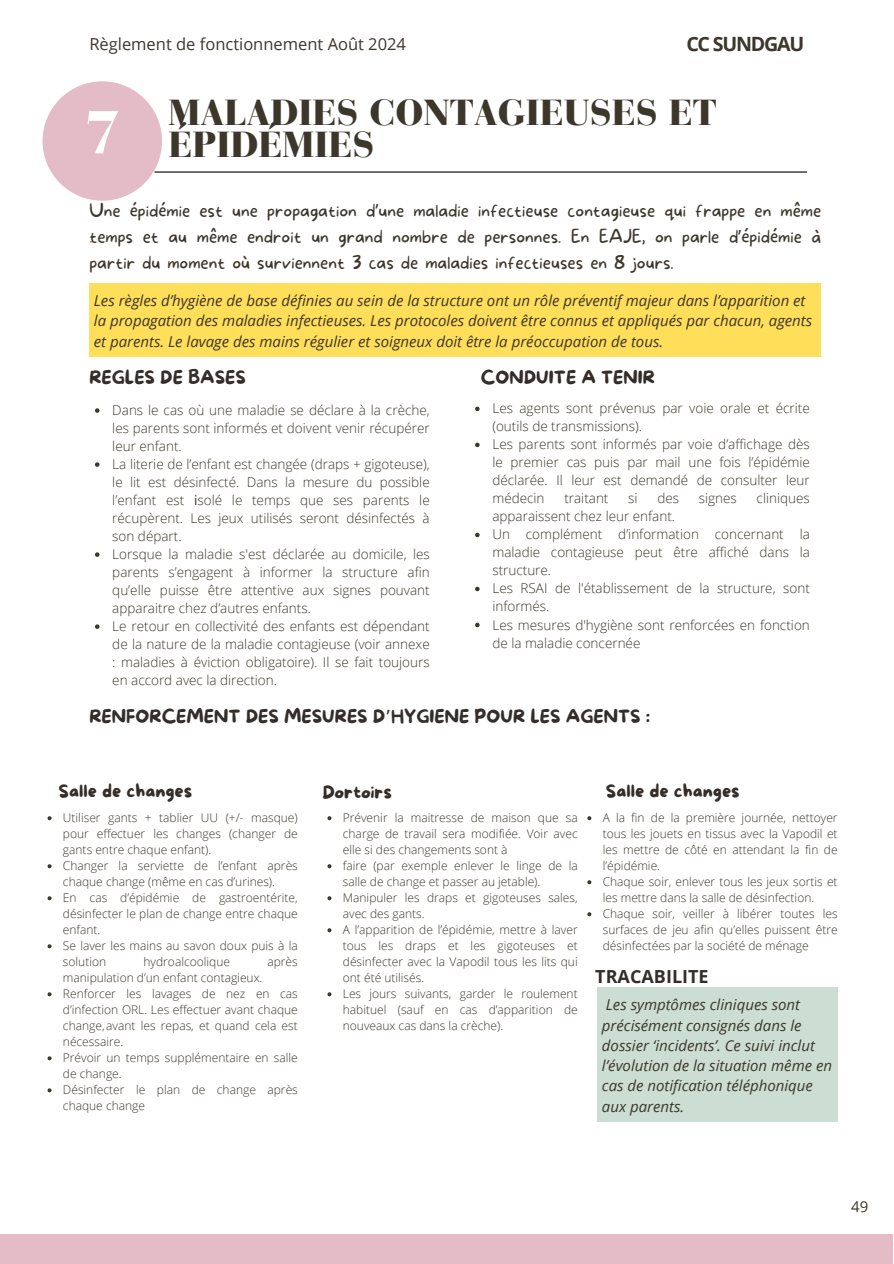
<style>
.page{position:relative;width:894px;height:1264px;background:#fff}
.page>*{position:absolute;margin:0;border:0;box-sizing:border-box;transform-origin:0 0}
.t1{font:900 60px "Bauer Bodoni Pro";color:#fff}
.t2{font:900 36px/32.7px "Bauer Bodoni Pro";color:#3d362b}
.t3{font:700 19.65px "Open Sans";letter-spacing:-.065em;color:#3d362b}
.t4{font:100 19.5px "More Sugar";color:#ea6648}
.t5{font:100 18px/25.8px "More Sugar";color:#3d362b;text-align:justify}
.t6{font:18px "More Sugar";color:#342d2a}
.t7{font:700 18px "Open Sans";color:#342d2a}
.t8{font:16.5px "Open Sans";color:#3d362b}
.t9{font:italic 15px/20.2px "Open Sans";color:#3d362b}
.t10{font:15px "Open Sans";color:#3d362b}
.t11{font:300 13.5px/18px "Open Sans";color:#3d362b;text-align:justify}
.t12{font:300 12px/16px "Open Sans";color:#3d362b;text-align:justify}
.s1{font-family:"Noto Sans";font-weight:400}
.s2{font-weight:400}
.s3{font-family:"Noto Sans Gurmukhi"}
</style>
<div class="page">
<hr style="left:154px;top:171px;width:652px;height:2px;background:#000">
<div style="left:0;top:1233px;width:892px;height:30px;background:#e4bcc7"></div>
<div style="left:43px;top:81px;width:119px;height:120px;background:#e4bcc7;border-radius:50%"></div>
<div style="left:89px;top:283px;width:731px;height:74px;background:#ffde59"></div>
<svg style="left:95px;top:408px;width:4px;height:5px"></svg>
<svg style="left:95px;top:462px;width:4px;height:5px"></svg>
<svg style="left:95px;top:552px;width:4px;height:5px"></svg>
<svg style="left:95px;top:624px;width:4px;height:5px"></svg>
<svg style="left:475px;top:406px;width:4px;height:5px"></svg>
<svg style="left:475px;top:442px;width:4px;height:5px"></svg>
<svg style="left:475px;top:532px;width:4px;height:5px"></svg>
<svg style="left:475px;top:586px;width:4px;height:5px"></svg>
<svg style="left:475px;top:622px;width:4px;height:5px"></svg>
<svg style="left:48px;top:816px;width:4px;height:4px"></svg>
<svg style="left:48px;top:864px;width:4px;height:4px"></svg>
<svg style="left:48px;top:896px;width:4px;height:4px"></svg>
<svg style="left:48px;top:944px;width:4px;height:4px"></svg>
<svg style="left:48px;top:992px;width:4px;height:4px"></svg>
<svg style="left:48px;top:1056px;width:4px;height:4px"></svg>
<svg style="left:48px;top:1088px;width:4px;height:4px"></svg>
<svg style="left:327px;top:816px;width:4px;height:4px"></svg>
<svg style="left:327px;top:864px;width:4px;height:4px"></svg>
<svg style="left:327px;top:896px;width:4px;height:4px"></svg>
<svg style="left:327px;top:928px;width:4px;height:4px"></svg>
<svg style="left:327px;top:992px;width:4px;height:4px"></svg>
<svg style="left:587px;top:816px;width:4px;height:4px"></svg>
<svg style="left:587px;top:880px;width:4px;height:4px"></svg>
<svg style="left:587px;top:912px;width:4px;height:4px"></svg>
<div style="left:597px;top:987px;width:240px;height:135px;background:#ccddd3"></div>
<h4 class="t8" style="left:89px;top:33px;width:318px">Règlement de fonctionnement Août 2024</h4>
<p class="t3" style="left:686px;top:30px;width:119px">CC SUNDGAU</p>
<h5 class="t1" style="left:84px;top:109px;width:38px">7</h5>
<p class="t2" style="left:168px;top:100px;width:549px">MALADIES CONTAGIEUSES ET<br>ÉPIDÉMIES</p>
<h5 class="t5" style="left:89px;top:198px;width:733px">Une épidémie est une propagation d<span class="s1">’</span>une maladie infectieuse contagieuse qui frappe en même temps et au même endroit un grand nombre de personnes. En EAJE, on parle d<span class="s1">’</span>épidémie à partir du moment où surviennent 3 cas de maladies infectieuses en 8 jours.</h5>
<h1 class="t4" style="left:89px;top:224px;width:5px">.</h1>
<h3 class="t9" style="left:94px;top:290px;width:719px">Les règles d’hygiène de base définies au sein de la structure ont un rôle préventif majeur dans l’apparition et la propagation des maladies infectieuses. Les protocoles doivent être connus et appliqués par chacun, agents et parents. Le lavage des mains régulier et soigneux doit être la préoccupation de tous.</h3>
<h3 class="t6" style="left:89px;top:368px;width:158px">REGLES DE BASES</h3>
<p class="t11" style="left:112px;top:401px;width:319px">Dans le cas où une maladie se déclare à la crèche, les parents sont informés et doivent venir récupérer leur enfant.</p>
<p class="t11" style="left:112px;top:455px;width:319px">La literie de l’enfant est changée (draps + gigoteuse), le lit est désinfecté. Dans la mesure du possible l’enfant est <span class="s2">i</span>solé le temps que ses parents le récupèrent. Les jeux utilisés seront désinfectés à son départ.</p>
<p class="t11" style="left:112px;top:545px;width:319px">Lorsque la maladie s'est déclarée au domicile, les parents s’engagent à informer la structure afin qu’elle puisse être attentive aux signes pouvant apparaitre chez d’autres enfants.</p>
<p class="t11" style="left:112px;top:617px;width:319px">Le retour en collectivité des enfants est dépendant de la nature de la maladie contagieuse (voir annexe : maladies à éviction obligatoire). Il se fait toujours en accord avec la direction.</p>
<p class="t6" style="left:480px;top:368px;width:175px">CONDUITE A TENIR</p>
<p class="t11" style="left:492px;top:399px;width:319px">Les agents sont prévenus par voie orale et écrite (outils de transmissions).</p>
<p class="t11" style="left:492px;top:435px;width:319px">Les parents sont informés par voie d’affichage dès le premier cas puis par mail une fois l’épidémie déclarée. Il leur est demandé de consulter leur médecin</p>
<p class="t11" style="left:564px;top:489px;width:46px">traitant</p>
<p class="t11" style="left:628px;top:489px;width:11px">si</p>
<p class="t11" style="left:657px;top:489px;width:23px">des</p>
<p class="t11" style="left:698px;top:489px;width:40px">signes</p>
<p class="t11" style="left:756px;top:489px;width:55px">cliniques</p>
<p class="t11" style="left:492px;top:507px;width:184px">apparaissent chez leur enfant.</p>
<p class="t11" style="left:492px;top:525px;width:319px">Un complément d’information concernant la maladie contagieuse peut être affiché dans la structure.</p>
<p class="t11" style="left:492px;top:579px;width:319px">Les RSAI de l'établissement de la structure, sont informés.</p>
<h3 class="t11" style="left:492px;top:615px;width:319px">Les mesures d'hygiène sont renforcées en fonction de la maladie concernée</h3>
<h4 class="t6" style="left:89px;top:706px;width:562px">RENFORCEMENT DES MESURES D<span class="s3">’</span>HYGIENE POUR LES AGENTS :</h4>
<p class="t6" style="left:59px;top:781px;width:135px">Salle de changes</p>
<p class="t12" style="left:63px;top:809px;width:236px">Utiliser gants + tablier UU (+/- masque) pour effectuer les changes (changer de gants entre chaque enfant).</p>
<p class="t12" style="left:63px;top:857px;width:236px">Changer la serviette de l’enfant après chaque change (même en cas d’urines).</p>
<p class="t12" style="left:63px;top:889px;width:236px">En cas d’épidémie de gastroentérite, désinfecter le plan de change entre chaque enfant.</p>
<p class="t12" style="left:63px;top:937px;width:236px">Se laver les mains au savon doux puis à la solution</p>
<p class="t12" style="left:143px;top:953px;width:88px">hydroalcoolique</p>
<p class="t12" style="left:267px;top:953px;width:32px">après</p>
<p class="t12" style="left:63px;top:969px;width:201px">manipulation d’un enfant contagieux.</p>
<p class="t12" style="left:63px;top:985px;width:236px">Renforcer les lavages de nez en cas d’infection ORL. Les effectuer avant chaque change, avant les repas, et quand cela est nécessaire.</p>
<p class="t12" style="left:63px;top:1049px;width:236px">Prévoir un temps supplémentaire en salle de change.</p>
<h4 class="t12" style="left:63px;top:1081px;width:236px">Désinfecter le plan de change après chaque change</h4>
<p class="t6" style="left:322px;top:782px;width:71px">Dortoirs</p>
<p class="t12" style="left:343px;top:809px;width:236px">Prévenir la maitresse de maison que sa charge de travail sera modifiée. Voir avec elle si des changements sont à</p>
<p class="t12" style="left:343px;top:857px;width:236px">faire (par exemple enlever le linge de la salle de change et passer au jetable).</p>
<p class="t12" style="left:343px;top:889px;width:236px">Manipuler les draps et gigoteuses sales, avec des gants.</p>
<p class="t12" style="left:343px;top:921px;width:236px">A l’apparition de l’épidémie, mettre à laver tous les draps et les gigoteuses et désinfecter avec la Vapodil tous les lits qui ont été utilisés.</p>
<h4 class="t12" style="left:343px;top:985px;width:236px">Les jours suivants, garder le roulement habituel (sauf en cas d’apparition de nouveaux cas dans la crèche).</h4>
<h2 class="t6" style="left:605px;top:781px;width:135px">Salle de changes</h2>
<p class="t12" style="left:602px;top:809px;width:236px">A la fin de la première journée, nettoyer tous les jouets en tissus avec la Vapodil et les mettre de côté en attendant la fin de l’épidémie.</p>
<p class="t12" style="left:602px;top:873px;width:236px">Chaque soir, enlever tous les jeux sortis et les mettre dans la salle de désinfection.</p>
<p class="t12" style="left:602px;top:905px;width:236px">Chaque soir, veiller à libérer toutes les surfaces de jeu afin qu’elles puissent être désinfectées par la société de ménage</p>
<p class="t7" style="left:595px;top:963px;width:115px">TRACABILITE</p>
<h5 class="t9" style="left:601px;top:994px;width:232px">Les symptômes cliniques sont précisément consignés dans le dossier ‘incidents’. Ce suivi inclut l’évolution de la situation même en cas de notification téléphonique aux parents.</h5>
<h2 class="t10" style="left:851px;top:1195px;width:19px">49</h2>
</div>
